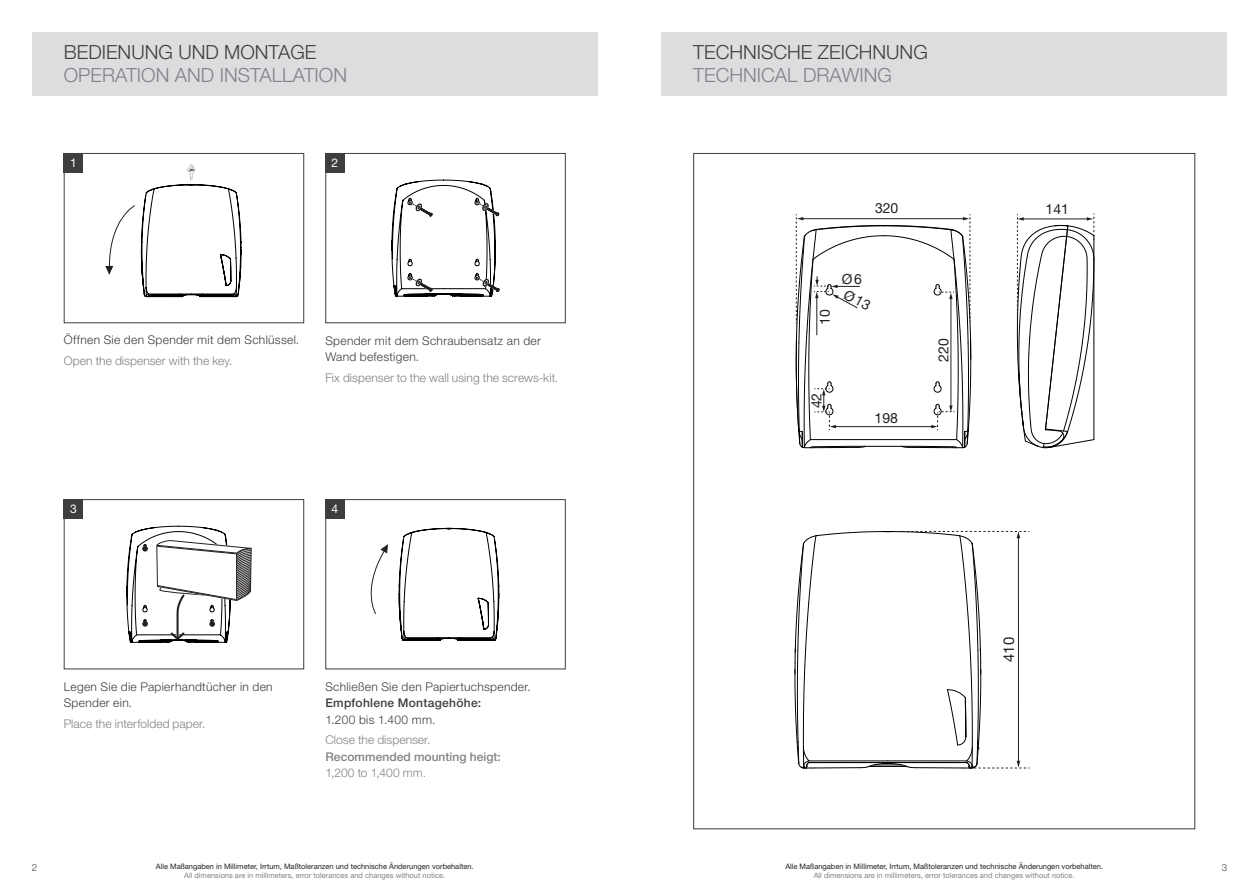
<style>
.page{position:relative;width:1259px;height:893px;background:#fff}
.page>*{position:absolute;margin:0;border:0;box-sizing:border-box;transform-origin:0 0}
.t1{font:300 19.5px "Helvetica Neue LT Pro";color:#808285}
.t2{font:300 19.5px "Helvetica Neue LT Pro";color:#3e3e3f}
.t3{font:14.85px "Helvetica Neue LT Pro";color:#231f20}
.t4{font:13.95px "Helvetica Neue LT Pro";color:#231f20}
.t5{font:300 12px/16.5px "Helvetica Neue LT Pro";letter-spacing:.025em;color:#3e3e3f}
.t6{font:300 12px "Helvetica Neue LT Pro";letter-spacing:.005em;color:#808285}
.t7{font:500 12px "Helvetica Neue LT Pro";letter-spacing:.005em;color:#808285}
.t8{font:500 12px "Helvetica Neue LT Pro";letter-spacing:.025em;color:#3e3e3f}
.t9{font:12px "Helvetica Neue LT Pro";color:#fff}
.t10{font:300 9.75px "Helvetica Neue LT Pro";color:#3e3e3f}
.t11{font:7.5px "Helvetica Neue LT Pro";color:#231f20}
.t12{font:7.5px "Helvetica Neue LT Pro";color:#808285}
</style>
<div class="page">
<div style="left:661px;top:32px;width:566px;height:64px;background:#dcdddf"></div>
<svg style="left:370px;top:544px;width:18px;height:70px"></svg>
<svg style="left:399px;top:528px;width:100px;height:113px"></svg>
<div style="left:325px;top:499px;width:241px;height:170px;border:1px solid #3e3e3f"></div>
<svg style="left:391px;top:180px;width:108px;height:117px"></svg>
<div style="left:325px;top:153px;width:241px;height:170px;border:1px solid #3e3e3f"></div>
<svg style="left:126px;top:526px;width:126px;height:117px"></svg>
<div style="left:64px;top:499px;width:240px;height:170px;border:1px solid #3e3e3f"></div>
<svg style="left:105px;top:165px;width:136px;height:132px"></svg>
<div style="left:64px;top:153px;width:240px;height:170px;border:1px solid #3e3e3f"></div>
<div style="left:325px;top:499px;width:19px;height:19px;background:#3e3e3f"></div>
<div style="left:325px;top:153px;width:19px;height:19px;background:#3e3e3f"></div>
<div style="left:64px;top:499px;width:19px;height:19px;background:#3e3e3f"></div>
<div style="left:64px;top:153px;width:19px;height:19px;background:#3e3e3f"></div>
<div style="left:32px;top:32px;width:565px;height:64px;background:#dcdddf"></div>
<svg style="left:1016px;top:213px;width:79px;height:236px"></svg>
<svg style="left:794px;top:530px;width:235px;height:239px"></svg>
<svg style="left:795px;top:214px;width:176px;height:235px"></svg>
<h1 class="t2" style="left:64px;top:41px;width:254px">BEDIENUNG UND MONTAGE</h1>
<h1 class="t1" style="left:64px;top:63px;width:285px">OPERATION AND INSTALLATION</h1>
<p class="t9" style="left:70px;top:155px;width:8px">1</p>
<p class="t9" style="left:331px;top:155px;width:8px">2</p>
<p class="t5" style="left:64px;top:332px;width:237px">Öffnen Sie den Spender mit dem Schlüssel.</p>
<p class="t6" style="left:64px;top:354px;width:170px">Open the dispenser with the key.</p>
<p class="t5" style="left:325px;top:332px;width:217px">Spender mit dem Schraubensatz an der<br>Wand befestigen.</p>
<p class="t6" style="left:325px;top:370px;width:234px">Fix dispenser to the wall using the screws-kit.</p>
<p class="t9" style="left:70px;top:501px;width:8px">3</p>
<p class="t9" style="left:331px;top:501px;width:8px">4</p>
<p class="t5" style="left:64px;top:678px;width:210px">Legen Sie die Papierhandtücher in den<br>Spender ein.</p>
<p class="t6" style="left:64px;top:716px;width:143px">Place the interfolded paper.</p>
<p class="t5" style="left:325px;top:678px;width:207px">Schließen Sie den Papiertuchspender.</p>
<p class="t8" style="left:325px;top:696px;width:157px">Empfohlene Montagehöhe:</p>
<p class="t5" style="left:325px;top:711px;width:112px">1.200 bis 1.400 mm.</p>
<p class="t6" style="left:325px;top:733px;width:107px">Close the dispenser.</p>
<p class="t7" style="left:325px;top:749px;width:177px">Recommended mounting heigt:</p>
<p class="t6" style="left:325px;top:766px;width:102px">1,200 to 1,400 mm.</p>
<h1 class="t2" style="left:693px;top:41px;width:236px">TECHNISCHE ZEICHNUNG</h1>
<h1 class="t1" style="left:693px;top:63px;width:200px">TECHNICAL DRAWING</h1>
<p class="t4" style="left:875px;top:200px;width:25px">320</p>
<p class="t4" style="left:816px;top:325px;width:17px;rotate:-90deg">10</p>
<p class="t4" style="left:842px;top:271px;width:22px">Ø6</p>
<p class="t4" style="left:808px;top:408px;width:17px;rotate:-90deg">42</p>
<p class="t4" style="left:874px;top:410px;width:25px">198</p>
<p class="t4" style="left:935px;top:362px;width:25px;rotate:-90deg">220</p>
<p class="t4" style="left:1045px;top:201px;width:25px">141</p>
<p class="t3" style="left:999px;top:662px;width:26px;rotate:-90deg">410</p>
<p class="t11" style="left:156px;top:862px;width:319px">Alle Maßangaben in Millimeter, Irrtum, Maßtoleranzen und technische Änderungen vorbehalten.</p>
<p class="t12" style="left:184px;top:871px;width:262px">All dimensions are in millimeters, error tolerances and changes without notice.</p>
<p class="t11" style="left:785px;top:862px;width:319px">Alle Maßangaben in Millimeter, Irrtum, Maßtoleranzen und technische Änderungen vorbehalten.</p>
<p class="t12" style="left:813px;top:871px;width:262px">All dimensions are in millimeters, error tolerances and changes without notice.</p>
<p class="t10" style="left:32px;top:861px;width:7px">2</p>
<p class="t10" style="left:1221px;top:861px;width:7px">3</p>
</div>
